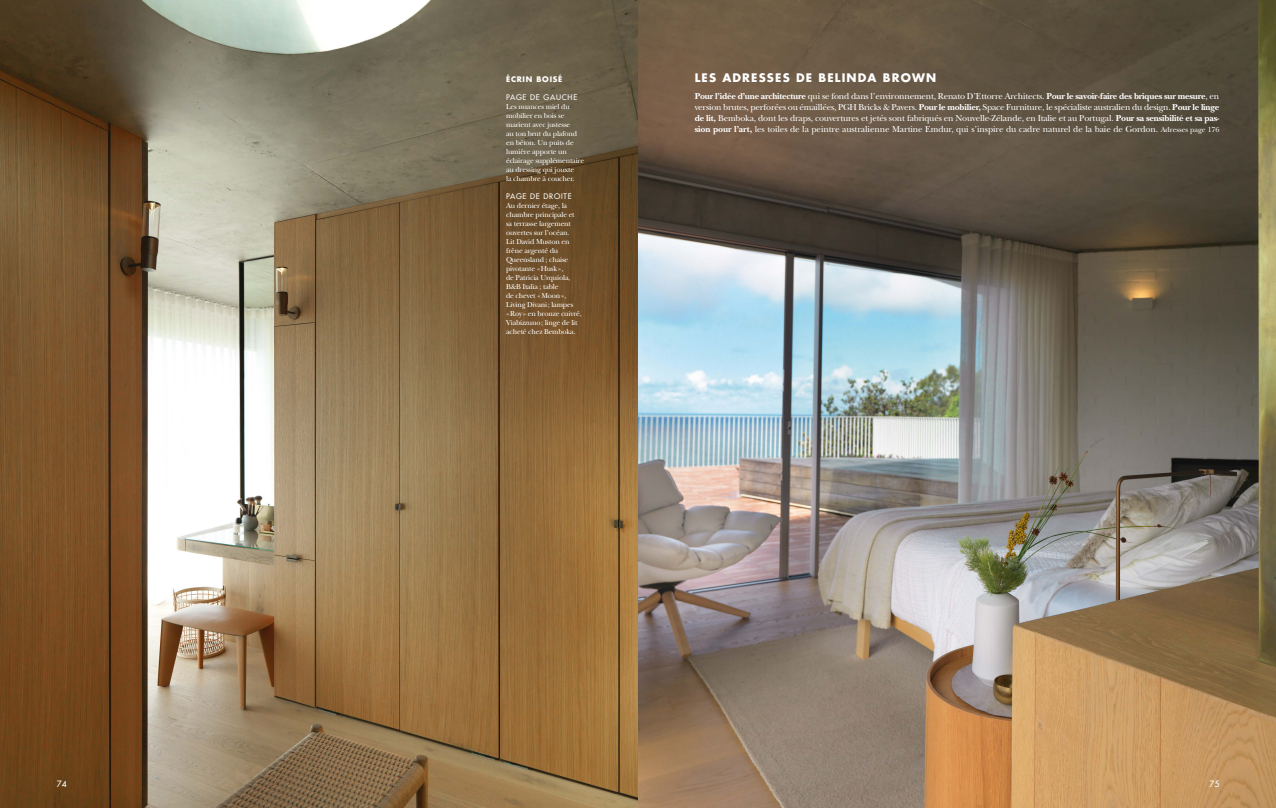
<style>
.page{position:relative;width:1276px;height:808px;background:#fff}
.page>*{position:absolute;margin:0;border:0;box-sizing:border-box;transform-origin:0 0}
.ENCADRE_ADRESSES_TIT{font:700 11.5px "Futura Std";letter-spacing:.1em;color:#fff}
.ENCADRE_ADRESSES_TEX{font:9px/11px "New Baskerville Std";letter-spacing:-.01em;color:#fff;text-align:justify}
.FOLIO{font:500 8.5px "Futura Std";color:#fff}
.LEGENDE_TEXTE{font:7.5px/9px "New Baskerville Std";letter-spacing:-.025em;color:#fff}
.LEGENDE_TITRE{font:500 7.5px "Futura Std";letter-spacing:.1em;color:#fff}
.LEGENDE_TEXTE-2{font:500 7.5px "Futura Std";letter-spacing:.1em;color:#fff}
.LEGENDE_TITRE_BOLD{font:700 7.5px "Futura Std";letter-spacing:.1em;color:#fff}
.s1{font-weight:700}
.s2{font-size:7.5px}
</style>
<div class="page">
<img style="left:0;top:0;width:1276px;height:808px">
<p class="LEGENDE_TITRE_BOLD" style="left:506px;top:74px;width:58px">ÉCRIN BOISÉ</p>
<p class="LEGENDE_TITRE" style="left:506px;top:92px;width:73px">PAGE DE GAUCHE</p>
<p class="LEGENDE_TEXTE" style="left:506px;top:102px;width:80px">Les nuances miel du mobilier en bois se marient avec justesse<br>au ton brut du plafond en béton. Un puits de lumière apporte un éclairage supplémentaire au dressing qui jouxte<br>la chambre à coucher.</p>
<p class="LEGENDE_TEXTE-2" style="left:506px;top:191px;width:67px">PAGE DE DROITE</p>
<p class="LEGENDE_TEXTE" style="left:506px;top:201px;width:70px">Au dernier étage, la chambre principale et sa terrasse largement ouvertes sur l’océan.<br>Lit David Muston en frêne argenté du<br>Queensland ; chaise pivotante «Husk»,<br>de Patricia Urquiola,<br>B&amp;B Italia ; table</p>
<p class="LEGENDE_TEXTE" style="left:506px;top:291px;width:77px">de chevet «Moon»,<br>Living Divani; lampes «Roy» en bronze cuivré,<br>Viabizzuno; linge de lit acheté chez Bemboka.</p>
<p class="ENCADRE_ADRESSES_TIT" style="left:694px;top:70px;width:243px">LES ADRESSES DE BELINDA BROWN</p>
<p class="ENCADRE_ADRESSES_TEX" style="left:694px;top:90px;width:526px"><span class="s1">Pour l’idée d’une architecture</span> qui se fond dans l’environnement, Renato D’Ettorre Architects. <span class="s1">Pour le savoir-faire des briques sur mesure</span>, en version brutes, perforées ou émaillées, PGH Bricks &amp; Pavers. <span class="s1">Pour le mobilier,</span> Space Furniture, le spécialiste australien du design. <span class="s1">Pour le linge de lit,</span> Bemboka, dont les draps, couvertures et jetés sont fabriqués en Nouvelle-Zélande, en Italie et au Portugal. <span class="s1">Pour sa sensibilité et sa pas&shy;sion pour l’art,</span> les toiles de la peintre australienne Martine Emdur, qui s’inspire du cadre naturel de la baie de Gordon. <span class="s2">Adresses page 176</span></p>
<p class="FOLIO" style="left:57px;top:779px;width:11px">74</p>
<p class="FOLIO" style="left:1209px;top:779px;width:11px">75</p>
</div>
